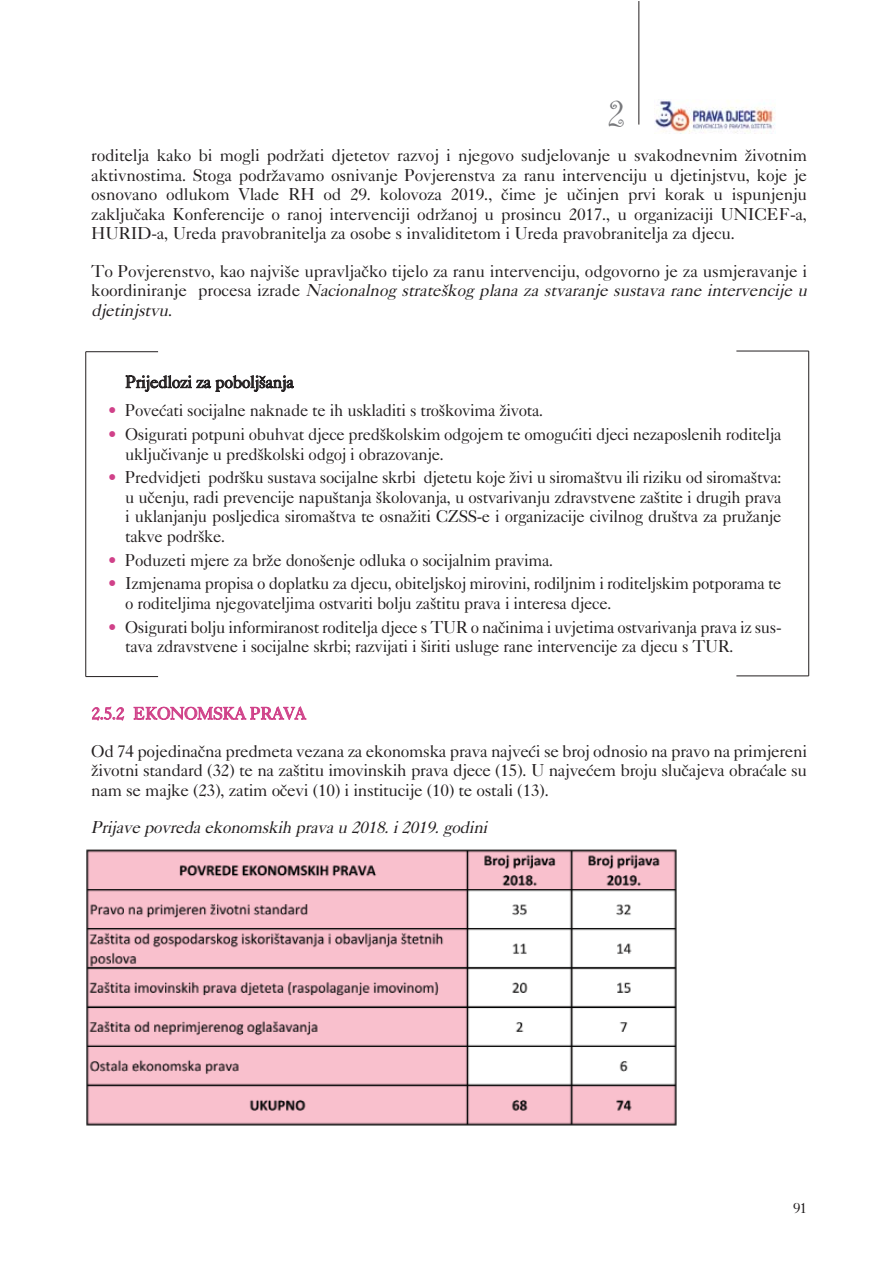
<style>
.page{position:relative;width:893px;height:1263px;background:#fff}
.page>*{position:absolute;margin:0;border:0;box-sizing:border-box;transform-origin:0 0}
.t1{font:39px "Curlz";color:#77787b}
.t2{font:17.25px/19.5px "FS Caslon";letter-spacing:-.02em;color:#231f20}
.t3{font:italic 17.25px "FS Caslon";color:#231f20}
.t4{font:17.25px "FS Caslon";letter-spacing:-.02em;color:#d04189}
.t5{font:15px "FS Caslon";color:#231f20}
.s1{font-style:italic}
.s2{color:#d04189}
</style>
<div class="page">
<img style="left:654px;top:100px;width:121px;height:33px">
<hr style="left:638px;top:1px;width:1px;height:124px;background:#231f20">
<hr style="left:85px;top:352px;width:1px;height:325px;background:#231f20">
<hr style="left:86px;top:351px;width:72px;height:1px;background:#231f20">
<hr style="left:86px;top:676px;width:72px;height:1px;background:#231f20">
<hr style="left:808px;top:351px;width:1px;height:325px;background:#231f20">
<hr style="left:736px;top:676px;width:72px;height:1px;background:#231f20">
<hr style="left:736px;top:351px;width:72px;height:1px;background:#231f20">
<img style="left:86px;top:849px;width:591px;height:276px">
<h1 class="t1" style="left:608px;top:99px;width:18px">2</h1>
<p class="t2" style="left:91px;top:148px;width:717px;text-align:justify">roditelja kako bi mogli podræati djetetov razvoj i njegovo sudjelovanje u svakodnevnim æivotnim aktivnostima. Stoga podræavamo osnivanje Povjerenstva za ranu intervenciju u djetinjstvu, koje je osnovano odlukom Vlade RH od 29. kolovoza 2019., Ëime je uËinjen prvi korak u ispunjenju zakljuËaka Konferencije o ranoj intervenciji odræanoj u prosincu 2017., u organizaciji UNICEF-a, HURID-a, Ureda pravobranitelja za osobe s invaliditetom i Ureda pravobranitelja za djecu.</p>
<p class="t2" style="left:91px;top:263px;width:720px">To Povjerenstvo, kao najviπe upravljaËko tijelo za ranu intervenciju, odgovorno je za usmjeravanje i k o o r d i n i r a n j e p r o c e s a i z r a d e <span class="s1">Nacionalnog strateπkog plana za stvaranje sustava rane intervencije u djetinjstvu</span>.</p>
<p class="t2" style="left:125px;top:374px;width:170px">Prijedlozi za poboljπanja</p>
<p class="t2" style="left:108px;top:403px;width:436px"><span class="s2">•</span> PoveÊati socijalne naknade te ih uskladiti s troπkovima æivota.</p>
<p class="t2" style="left:125px;top:426px;width:658px;text-indent:-17px"><span class="s2">•</span> Osigurati potpuni obuhvat djece predπkolskim odgojem te omoguÊiti djeci nezaposlenih roditelja ukljuËivanje u predπkolski odgoj i obrazovanje.</p>
<p class="t2" style="left:125px;top:470px;width:658px;text-align:justify;text-indent:-17px"><span class="s2">•</span> Predvidjeti podrπku sustava socijalne skrbi djetetu koje æivi u siromaπtvu ili riziku od siromaπtva: u uËenju, radi prevencije napuπtanja πkolovanja, u ostvarivanju zdravstvene zaπtite i drugih prava i uklanjanju posljedica siromaπtva te osnaæiti CZSS-e i organizacije civilnog druπtva za pruæanje takve podrπke.</p>
<p class="t2" style="left:108px;top:552px;width:446px"><span class="s2">•</span> Poduzeti mjere za bræe donoπenje odluka o socijalnim pravima.</p>
<p class="t2" style="left:125px;top:576px;width:658px;text-indent:-17px"><span class="s2">•</span> Izmjenama propisa o doplatku za djecu, obiteljskoj mirovini, rodiljnim i roditeljskim potporama te o roditeljima njegovateljima ostvariti bolju zaπtitu prava i interesa djece.</p>
<p class="t2" style="left:125px;top:619px;width:658px;text-indent:-17px"><span class="s2">•</span> Osigurati bolju informiranost roditelja djece s TUR o naËinima i uvjetima ostvarivanja prava iz sus&shy;tava zdravstvene i socijalne skrbi; razvijati i πiriti usluge rane intervencije za djecu s TUR.</p>
<p class="t4" style="left:91px;top:707px;width:216px">2.5.2 EKONOMSKA PRAVA</p>
<p class="t2" style="left:91px;top:743px;width:717px;text-align:justify">Od 74 pojedinaËna predmeta vezana za ekonomska prava najveÊi se broj odnosio na pravo na primjereni æivotni standard (32) te na zaπtitu imovinskih prava djece (15). U najveÊem broju sluËajeva obraÊale su nam se majke (23), zatim oËevi (10) i institucije (10) te ostali (13).</p>
<p class="t3" style="left:91px;top:821px;width:401px">Prijave povreda ekonomskih prava u 2018.i2019.godini</p>
<p class="t5" style="left:793px;top:1202px;width:16px">91</p>
</div>
